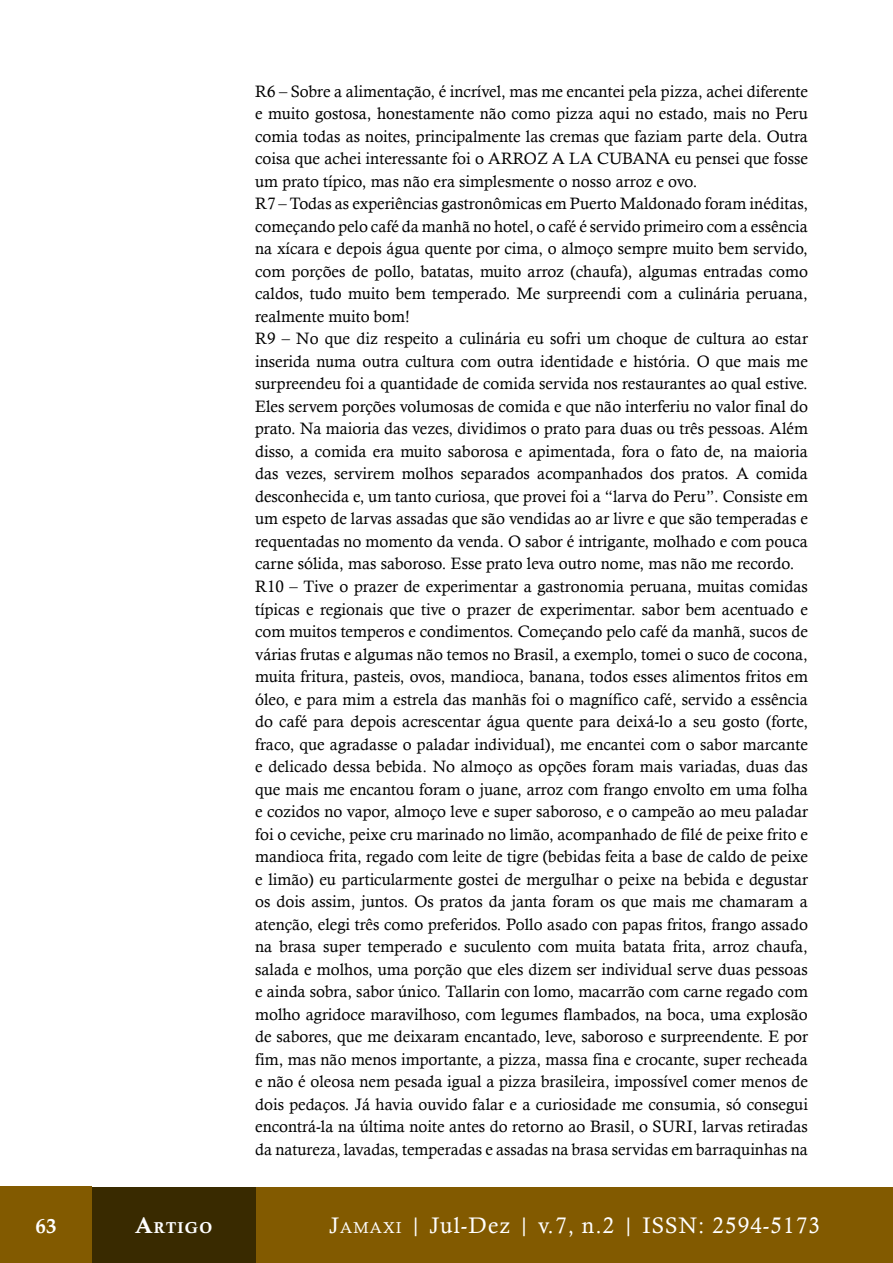
<style>
.page{position:relative;width:893px;height:1263px;background:#fff}
.page>*{position:absolute;margin:0;border:0;box-sizing:border-box;transform-origin:0 0}
.t1{font:22.5px "Calisto";letter-spacing:.05em;color:#fff}
.t2{font:700 21px "Palatino Linotype";color:#fff}
.t3{font:16.5px/22.5px "Calisto";color:#000}
.t4{font:15.75px "Calis MT Bol";letter-spacing:.07em;color:#fff}
.s1{font-size:22.5px}
.s2{font-style:inherit}
.s3{font-size:15.75px}
</style>
<div class="page">
<div style="left:255px;top:1187px;width:638px;height:76px;background:#825a00"></div>
<div style="left:92px;top:1187px;width:163px;height:76px;background:#392a00"></div>
<div style="left:0;top:1187px;width:92px;height:76px;background:#825a00"></div>
<p class="t3" style="left:255px;top:80px;width:554px">R6 – Sobre a alimentação, é incrível, mas me encantei pela pizza, achei diferente e muito gostosa, honestamente não como pizza aqui no estado, mais no Peru comia todas as noites, principalmente las cremas que faziam parte dela. Outra coisa que achei interessante foi o ARROZ A LA CUBANA eu pensei que fosse um prato típico, mas não era simplesmente o nosso arroz e ovo.<br>R7 – Todas as experiências gastronômicas em Puerto Maldonado foram inéditas, começando pelo café da manhã no hotel, o café é servido primeiro com a essência na xícara e depois água quente por cima, o almoço sempre muito bem servido, com porções de pollo, batatas, muito arroz (chaufa), algumas entradas como caldos, tudo muito bem temperado. Me surpreendi com a culinária peruana, realmente muito bom!<br>R9 – No que diz respeito a culinária eu sofri um choque de cultura ao estar inserida numa outra cultura com outra identidade e história. O que mais me surpreendeu foi a quantidade de comida servida nos restaurantes ao qual estive.<br>Eles servem porções volumosas de comida e que não interferiu no valor final do prato. Na maioria das vezes, dividimos o prato para duas ou três pessoas. Além disso, a comida era muito saborosa e apimentada, fora o fato de, na maioria das vezes, servirem molhos separados acompanhados dos pratos. A comida desconhecida e, um tanto curiosa, que provei foi a “larva do Peru”. Consiste em um espeto de larvas assadas que são vendidas ao ar livre e que são temperadas e requentadas no momento da venda. O sabor é intrigante, molhado e com pouca carne sólida, mas saboroso. Esse prato leva outro nome, mas não me recordo.<br>R10 – Tive o prazer de experimentar a gastronomia peruana, muitas comidas típicas e regionais que tive o prazer de experimentar. sabor bem acentuado e com muitos temperos e condimentos. Começando pelo café da manhã, sucos de várias frutas e algumas não temos no Brasil, a exemplo, tomei o suco de cocona, muita fritura, pasteis, ovos, mandioca, banana, todos esses alimentos fritos em óleo, e para mim a estrela das manhãs foi o magnífico café, servido a essência do café para depois acrescentar água quente para deixá-lo a seu gosto (forte, fraco, que agradasse o paladar individual), me encantei com o sabor marcante e delicado dessa bebida. No almoço as opções foram mais variadas, duas das que mais me encantou foram o juane, arroz com frango envolto em uma folha e cozidos no vapor, almoço leve e super saboroso, e o campeão ao meu paladar foi o ceviche, peixe cru marinado no limão, acompanhado de filé de peixe frito e mandioca frita, regado com leite de tigre (bebidas feita a base de caldo de peixe e limão) eu particularmente gostei de mergulhar o peixe na bebida e degustar os dois assim, juntos. Os pratos da janta foram os que mais me chamaram a atenção, elegi três como preferidos. Pollo asado con papas fritos, frango assado na brasa super temperado e suculento com muita batata frita, arroz chaufa, salada e molhos, uma porção que eles dizem ser individual serve duas pessoas e ainda sobra, sabor único. Tallarin con lomo, macarrão com carne regado com molho agridoce maravilhoso, com legumes flambados, na boca, uma explosão de sabores, que me deixaram encantado, leve, saboroso e surpreendente. E por fim, mas não menos importante, a pizza, massa fina e crocante, super recheada e não é oleosa nem pesada igual a pizza brasileira, impossível comer menos de dois pedaços. Já havia ouvido falar e a curiosidade me consumia, só consegui encontrá-la na última noite antes do retorno ao Brasil, o SURI, larvas retiradas da natureza, lavadas, temperadas e assadas na brasa servidas em barraquinhas na</p>
<p class="t2" style="left:36px;top:1211px;width:23px">63</p>
<p class="t4" style="left:135px;top:1219px;width:78px"><span class="s1">A</span>rtigo</p>
<h1 class="t1" style="left:329px;top:1212px;width:492px"><span class="s2">J</span><span class="s3">AMAXI</span> | Jul-Dez | v.7, n.2 | ISSN: 2594-5173</h1>
</div>
